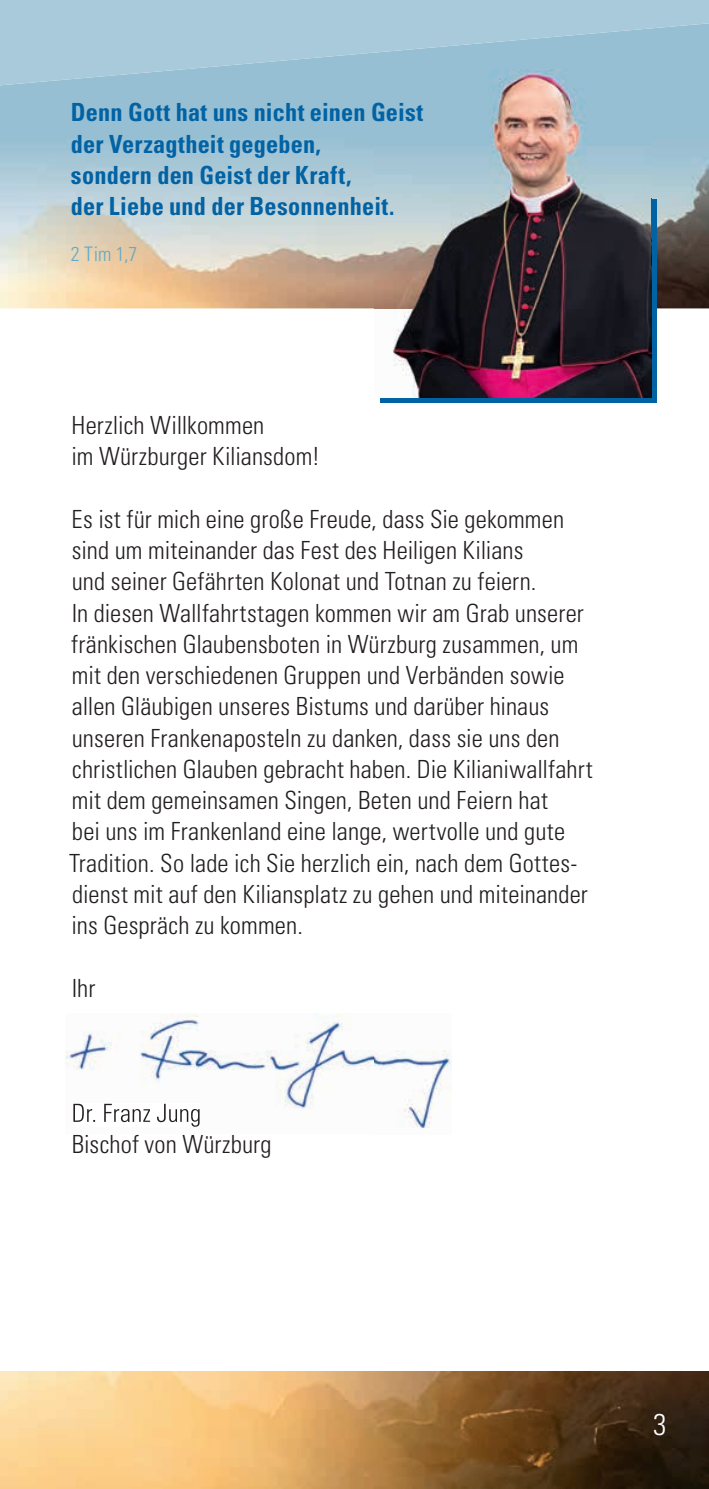
<style>
.page{position:relative;width:709px;height:1489px;background:#fff}
.page>*{position:absolute;margin:0;border:0;box-sizing:border-box;transform-origin:0 0}
.t1{font:300 condensed 30px "Univers LT Std";color:#fff}
.t2{font:300 condensed 25px/31.2px "Univers LT Std";letter-spacing:.005em;color:#231f20}
.t3{font:700 condensed 25px/31.2px "Univers LT Std";letter-spacing:.01em;color:#0162a4}
.t4{font:300 condensed 20px "Univers LT Std";color:#63a9c3}
</style>
<div class="page">
<img style="left:0;top:1371px;width:709px;height:117px">
<svg style="left:0;top:308px;width:709px;height:1px"></svg>
<img style="left:0;top:85px;width:709px;height:223px">
<hr style="left:380px;top:398px;width:274px;height:4px;background:#0162a4">
<div style="left:652px;top:199px;width:5px;height:203px;background:#0162a4"></div>
<img style="left:375px;top:70px;width:277px;height:328px">
<img style="left:65px;top:1013px;width:386px;height:116px">
<img style="left:73px;top:1103px;width:127px;height:23px">
<p class="t3" style="left:71px;top:97px;width:354px">Denn Gott hat uns nicht einen Geist der Verzagtheit gegeben,<br>sondern den Geist der Kraft,<br>der Liebe und der Besonnenheit.</p>
<p class="t4" style="left:71px;top:241px;width:68px">2 Tim 1,7</p>
<p class="t2" style="left:72px;top:409px;width:250px">Herzlich Willkommen<br>im Würzburger Kiliansdom!</p>
<p class="t2" style="left:69px;top:503px;width:525px">Es ist für mich eine große Freude, dass Sie gekommen sind um miteinander das Fest des Heiligen Kilians<br>und seiner Gefährten Kolonat und Totnan zu feiern.<br>In diesen Wallfahrtstagen kommen wir am Grab unserer fränkischen Glaubensboten in Würzburg zusammen, um mit den verschiedenen Gruppen und Verbänden sowie allen Gläubigen unseres Bistums und darüber hinaus unseren Frankenaposteln zu danken, dass sie uns den christlichen Glauben gebracht haben. Die Kilianiwallfahrt mit dem gemeinsamen Singen, Beten und Feiern hat<br>bei uns im Frankenland eine lange, wertvolle und gute Tradition. So lade ich Sie herzlich ein, nach dem Gottes&shy;dienst mit auf den Kiliansplatz zu gehen und miteinander ins Gespräch zu kommen.</p>
<p class="t2" style="left:72px;top:972px;width:25px">Ihr</p>
<p class="t2" style="left:72px;top:1128px;width:201px">Bischof von Würzburg</p>
<p class="t1" style="left:653px;top:1405px;width:15px">3</p>
</div>
